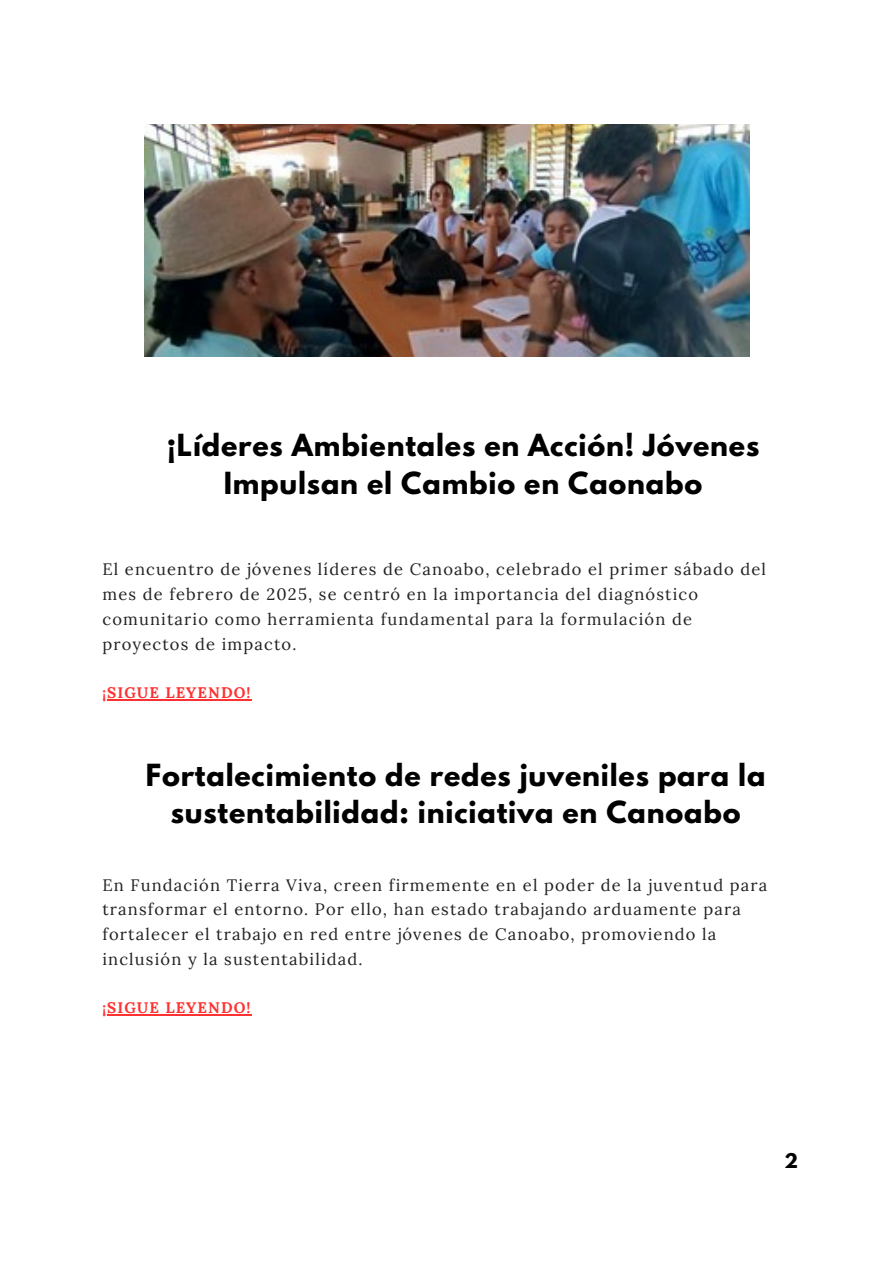
<style>
.page{position:relative;width:894px;height:1264px;background:#fff}
.page>*{position:absolute;margin:0;border:0;box-sizing:border-box;transform-origin:0 0}
.t1{font:700 27px/37.2px "League Spartan";letter-spacing:.03em;color:#000;text-align:center}
.t2{font:700 18px "League Spartan";color:#000}
.t3{font:16.5px/24.8px "Lora";letter-spacing:.07em;color:#222}
.t4{font:700 15.3px "Lora";letter-spacing:.07em;color:#ff3131}
</style>
<div class="page">
<hr style="left:102px;top:699px;width:149px;height:1px;background:#ff3131">
<hr style="left:102px;top:1014px;width:149px;height:1px;background:#ff3131">
<img style="left:144px;top:124px;width:604px;height:232px">
<p class="t1" style="left:167px;top:430px;width:594px">¡Líderes Ambientales en Acción! Jóvenes<br>Impulsan el Cambio en Caonabo</p>
<h1 class="t3" style="left:102px;top:557px;width:665px">El encuentro de jóvenes líderes de Canoabo, celebrado el primer sábado del mes de febrero de 2025, se centró en la importancia del diagnóstico comunitario como herramienta fundamental para la formulación de proyectos de impacto.</h1>
<p class="t4" style="left:102px;top:682px;width:150px">¡SIGUE LEYENDO!</p>
<h1 class="t1" style="left:146px;top:760px;width:621px">Fortalecimiento de redes juveniles para la sustentabilidad: iniciativa en Canoabo</h1>
<p class="t3" style="left:102px;top:872px;width:666px">En Fundación Tierra Viva, creen firmemente en el poder de la juventud para transformar el entorno. Por ello, han estado trabajando arduamente para fortalecer el trabajo en red entre jóvenes de Canoabo, promoviendo la inclusión y la sustentabilidad.</p>
<h2 class="t4" style="left:102px;top:997px;width:150px">¡SIGUE LEYENDO!</h2>
<h2 class="t2" style="left:784px;top:1151px;width:15px">2</h2>
</div>
